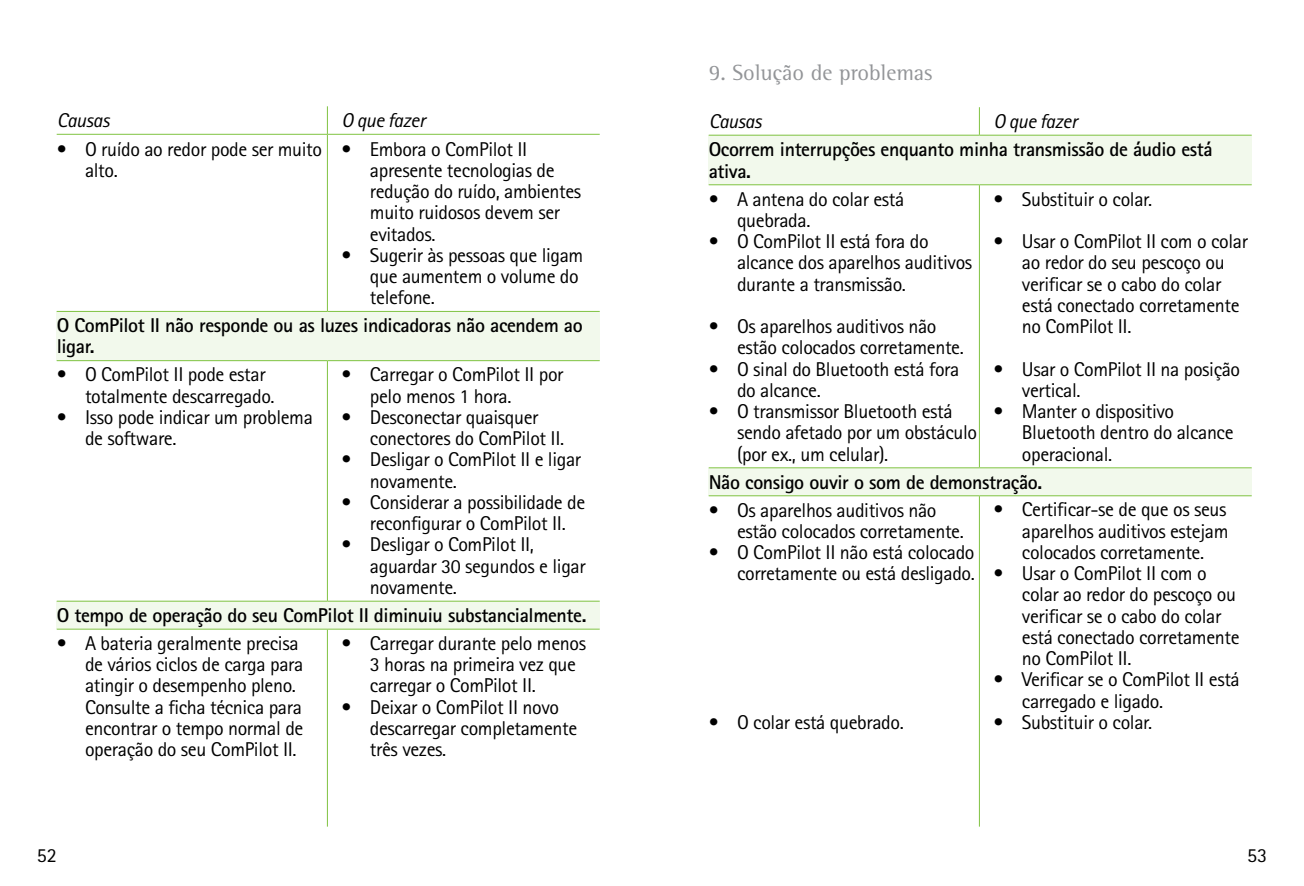
<style>
.page{position:relative;width:1304px;height:886px;background:#fff}
.page>*{position:absolute;margin:0;border:0;box-sizing:border-box;transform-origin:0 0}
.t1{font:22.5px "Rotis Semi Serif Pro";color:#939598}
.t2{font:20px/21.2px "Rotis Sans Serif Pro";letter-spacing:-.02em;color:#000}
.t3{font:700 20px/21.2px "Rotis Sans Serif Pro";letter-spacing:-.02em;color:#000}
.t4{font:italic 20px "Rotis Sans Serif Pro";letter-spacing:-.02em;color:#000}
</style>
<div class="page">
<div style="left:57px;top:311px;width:543px;height:50px;background:#f2f9ec"></div>
<div style="left:57px;top:601px;width:543px;height:28px;background:#f2f9ec"></div>
<svg style="left:327px;top:106px;width:1px;height:28px"></svg>
<hr style="left:57px;top:134px;width:270px;height:1px;background:#80c342">
<hr style="left:327px;top:134px;width:273px;height:1px;background:#80c342">
<hr style="left:327px;top:135px;width:1px;height:176px;background:#80c342">
<hr style="left:57px;top:311px;width:270px;height:1px;background:#80c342">
<hr style="left:327px;top:311px;width:273px;height:1px;background:#80c342">
<hr style="left:57px;top:360px;width:270px;height:1px;background:#80c342">
<hr style="left:327px;top:360px;width:273px;height:1px;background:#80c342">
<hr style="left:327px;top:361px;width:1px;height:240px;background:#80c342">
<hr style="left:57px;top:601px;width:270px;height:1px;background:#80c342">
<hr style="left:327px;top:601px;width:273px;height:1px;background:#80c342">
<hr style="left:57px;top:629px;width:270px;height:1px;background:#80c342">
<hr style="left:327px;top:629px;width:273px;height:1px;background:#80c342">
<hr style="left:327px;top:629px;width:1px;height:197px;background:#80c342">
<div style="left:709px;top:135px;width:543px;height:50px;background:#f2f9ec"></div>
<div style="left:709px;top:468px;width:543px;height:28px;background:#f2f9ec"></div>
<svg style="left:979px;top:107px;width:1px;height:28px"></svg>
<hr style="left:709px;top:135px;width:270px;height:1px;background:#80c342">
<hr style="left:979px;top:135px;width:273px;height:1px;background:#80c342">
<hr style="left:709px;top:184px;width:270px;height:1px;background:#80c342">
<hr style="left:979px;top:184px;width:273px;height:1px;background:#80c342">
<hr style="left:979px;top:185px;width:1px;height:282px;background:#80c342">
<hr style="left:709px;top:467px;width:270px;height:1px;background:#80c342">
<hr style="left:979px;top:467px;width:273px;height:1px;background:#80c342">
<hr style="left:709px;top:495px;width:270px;height:1px;background:#80c342">
<hr style="left:979px;top:495px;width:273px;height:1px;background:#80c342">
<hr style="left:979px;top:496px;width:1px;height:330px;background:#80c342">
<p class="t4" style="left:57px;top:109px;width:54px">Causas</p>
<p class="t4" style="left:342px;top:109px;width:85px">O que fazer</p>
<p class="t2" style="left:85px;top:138px;width:239px;text-indent:-28px">• O ruído ao redor pode ser muito alto.</p>
<p class="t2" style="left:370px;top:138px;width:213px;text-indent:-28px">• Embora o ComPilot II apresente tecnologias de redução do ruído, ambientes muito ruidosos devem ser evitados.</p>
<p class="t2" style="left:370px;top:245px;width:215px;text-indent:-28px">• Sugerir às pessoas que ligam que aumentem o volume do telefone.</p>
<p class="t3" style="left:57px;top:315px;width:528px">O ComPilot II não responde ou as luzes indicadoras não acendem ao ligar.</p>
<p class="t2" style="left:85px;top:364px;width:191px;text-indent:-28px">• O ComPilot II pode estar totalmente descarregado.</p>
<p class="t2" style="left:85px;top:407px;width:229px;text-indent:-28px">• Isso pode indicar um problema de software.</p>
<p class="t2" style="left:370px;top:364px;width:195px;text-indent:-28px">• Carregar o ComPilot II por pelo menos 1 hora.</p>
<p class="t2" style="left:370px;top:407px;width:196px;text-indent:-28px">• Desconectar quaisquer conectores do ComPilot II.</p>
<p class="t2" style="left:370px;top:449px;width:213px;text-indent:-28px">• Desligar o ComPilot II e ligar novamente.</p>
<p class="t2" style="left:342px;top:492px;width:245px;text-align:center">• Considerar a possibilidade de reconfigurar o ComPilot II.</p>
<p class="t2" style="left:370px;top:534px;width:217px;text-indent:-28px">• Desligar o ComPilot II, aguardar 30 segundos e ligar novamente.</p>
<p class="t3" style="left:57px;top:604px;width:531px">O tempo de operação do seu ComPilot II diminuiu substancialmente.</p>
<p class="t2" style="left:85px;top:633px;width:220px;text-indent:-28px">• A bateria geralmente precisa de vários ciclos de carga para atingir o desempenho pleno.<br>Consulte a ficha técnica para encontrar o tempo normal de operação do seu ComPilot II.</p>
<p class="t2" style="left:370px;top:632px;width:218px;text-indent:-28px">• Carregar durante pelo menos<br>3 horas na primeira vez que carregar o ComPilot II.</p>
<p class="t2" style="left:370px;top:696px;width:209px;text-indent:-28px">• Deixar o ComPilot II novo descarregar completamente três vezes.</p>
<p class="t1" style="left:709px;top:59px;width:225px">9. Solução de problemas</p>
<p class="t4" style="left:709px;top:110px;width:54px">Causas</p>
<p class="t4" style="left:994px;top:110px;width:85px">O que fazer</p>
<p class="t3" style="left:709px;top:139px;width:506px">Ocorrem interrupções enquanto minha transmissão de áudio está ativa.</p>
<p class="t2" style="left:737px;top:188px;width:169px;text-indent:-28px">• A antena do colar está quebrada.</p>
<p class="t2" style="left:737px;top:231px;width:237px;text-indent:-28px">• O ComPilot II está fora do alcance dos aparelhos auditivos durante a transmissão.</p>
<p class="t2" style="left:737px;top:316px;width:228px;text-indent:-28px">• Os aparelhos auditivos não estão colocados corretamente.</p>
<p class="t2" style="left:737px;top:358px;width:224px;text-indent:-28px">• O sinal do Bluetooth está fora do alcance.</p>
<p class="t2" style="left:737px;top:401px;width:242px;text-indent:-28px">• O transmissor Bluetooth está sendo afetado por um obstáculo (por ex., um celular).</p>
<p class="t2" style="left:994px;top:188px;width:160px">• Substituir o colar.</p>
<p class="t2" style="left:1022px;top:231px;width:228px;text-indent:-28px">• Usar o ComPilot II com o colar ao redor do seu pescoço ou verificar se o cabo do colar está conectado corretamente no ComPilot II.</p>
<p class="t2" style="left:1022px;top:358px;width:220px;text-indent:-28px">• Usar o ComPilot II na posição vertical.</p>
<p class="t2" style="left:1022px;top:401px;width:213px;text-indent:-28px">• Manter o dispositivo<br>Bluetooth dentro do alcance operacional.</p>
<p class="t3" style="left:709px;top:471px;width:335px">Não consigo ouvir o som de demonstração.</p>
<p class="t2" style="left:737px;top:499px;width:228px;text-indent:-28px">• Os aparelhos auditivos não estão colocados corretamente.</p>
<p class="t2" style="left:709px;top:542px;width:268px;text-align:right">• O ComPilot II não está colocado corretamente ou está desligado.</p>
<p class="t2" style="left:1022px;top:499px;width:208px;text-align:justify;text-indent:-28px">• Certificar-se de que os seus aparelhos auditivos estejam colocados corretamente.</p>
<p class="t2" style="left:1022px;top:563px;width:219px;text-indent:-28px">• Usar o ComPilot II com o colar ao redor do pescoço ou verificar se o cabo do colar está conectado corretamente no ComPilot II.</p>
<p class="t2" style="left:1022px;top:669px;width:219px;text-indent:-28px">• Verificar se o ComPilot II está carregado e ligado.</p>
<p class="t2" style="left:994px;top:712px;width:160px">• Substituir o colar.</p>
<p class="t2" style="left:709px;top:712px;width:197px">• O colar está quebrado.</p>
<p class="t2" style="left:37px;top:844px;width:21px">52</p>
<p class="t2" style="left:1247px;top:844px;width:21px">53</p>
</div>
